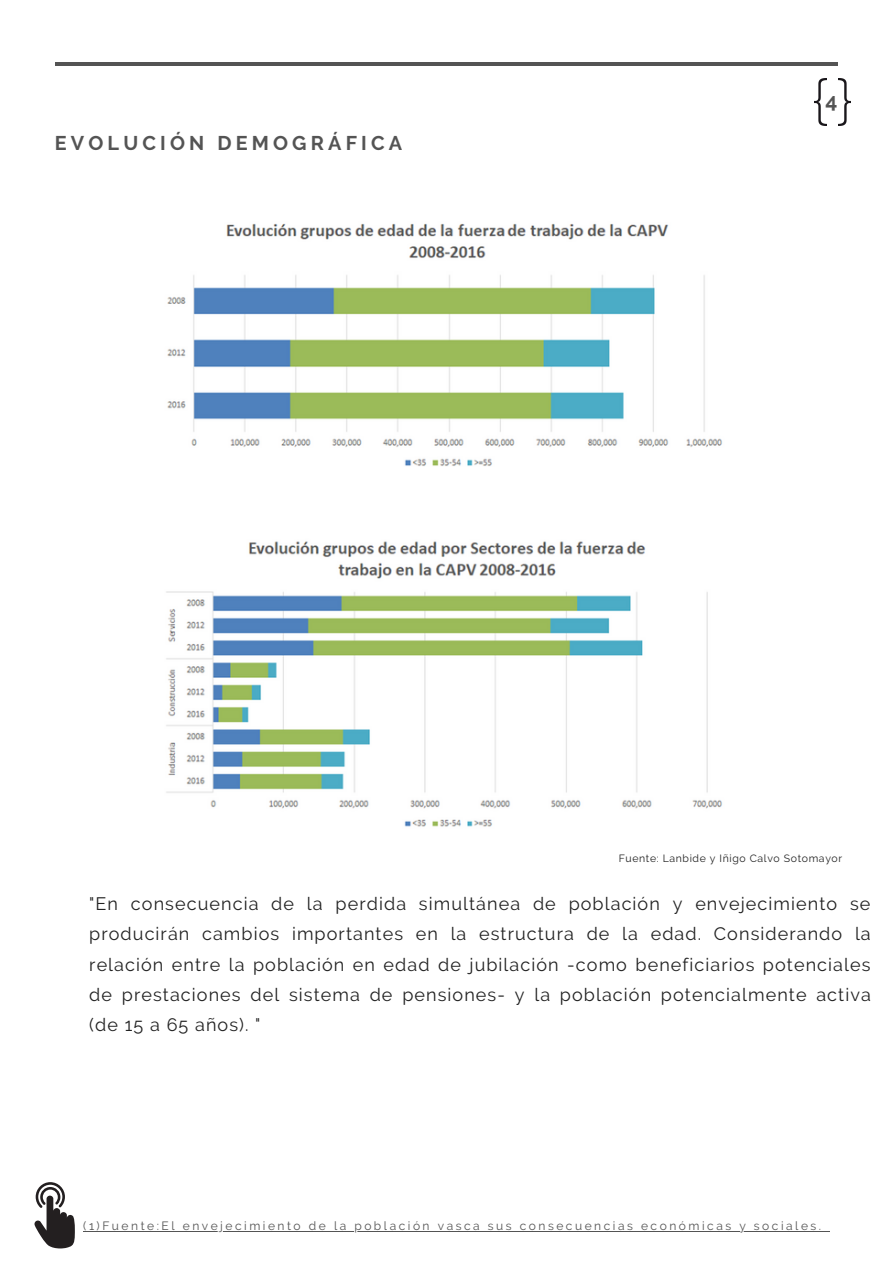
<style>
.page{position:relative;width:893px;height:1264px;background:#fff}
.page>*{position:absolute;margin:0;border:0;box-sizing:border-box;transform-origin:0 0}
.t1{font:700 21px "Raleway";color:#545454}
.t2{font:700 19.8px "Raleway";letter-spacing:.21em;color:#545454}
.t3{font:18px/30.3px "Raleway";letter-spacing:.06em;color:#222;text-align:justify}
.t4{font:12px "Raleway";letter-spacing:.21em;color:#545454}
.t5{font:10.5px "Raleway";letter-spacing:.06em;color:#222}
</style>
<div class="page">
<hr style="left:55px;top:62px;width:782px;height:4px;background:#545454">
<img style="left:167px;top:223px;width:556px;height:243px">
<img style="left:166px;top:541px;width:557px;height:286px">
<hr style="left:83px;top:1230px;width:740px;height:1px;background:#545454">
<svg style="left:34px;top:1182px;width:41px;height:66px"></svg>
<img style="left:814px;top:78px;width:12px;height:48px">
<img style="left:838px;top:78px;width:12px;height:48px">
<p class="t2" style="left:55px;top:132px;width:349px">EVOLUCIÓN DEMOGRÁFICA</p>
<p class="t1" style="left:825px;top:88px;width:13px">4</p>
<p class="t5" style="left:618px;top:852px;width:225px">Fuente: Lanbide y Iñigo Calvo Sotomayor</p>
<p class="t3" style="left:89px;top:888px;width:783px">"En consecuencia de la perdida simultánea de población y envejecimiento se producirán cambios importantes en la estructura de la edad. Considerando la relación entre la población en edad de jubilación -como beneficiarios potenciales de prestaciones del sistema de pensiones- y la población potencialmente activa (de 15 a 65 años). "</p>
<p class="t4" style="left:83px;top:1218px;width:739px">(1)Fuente:El envejecimiento de la población vasca sus consecuencias económicas y sociales.</p>
</div>
